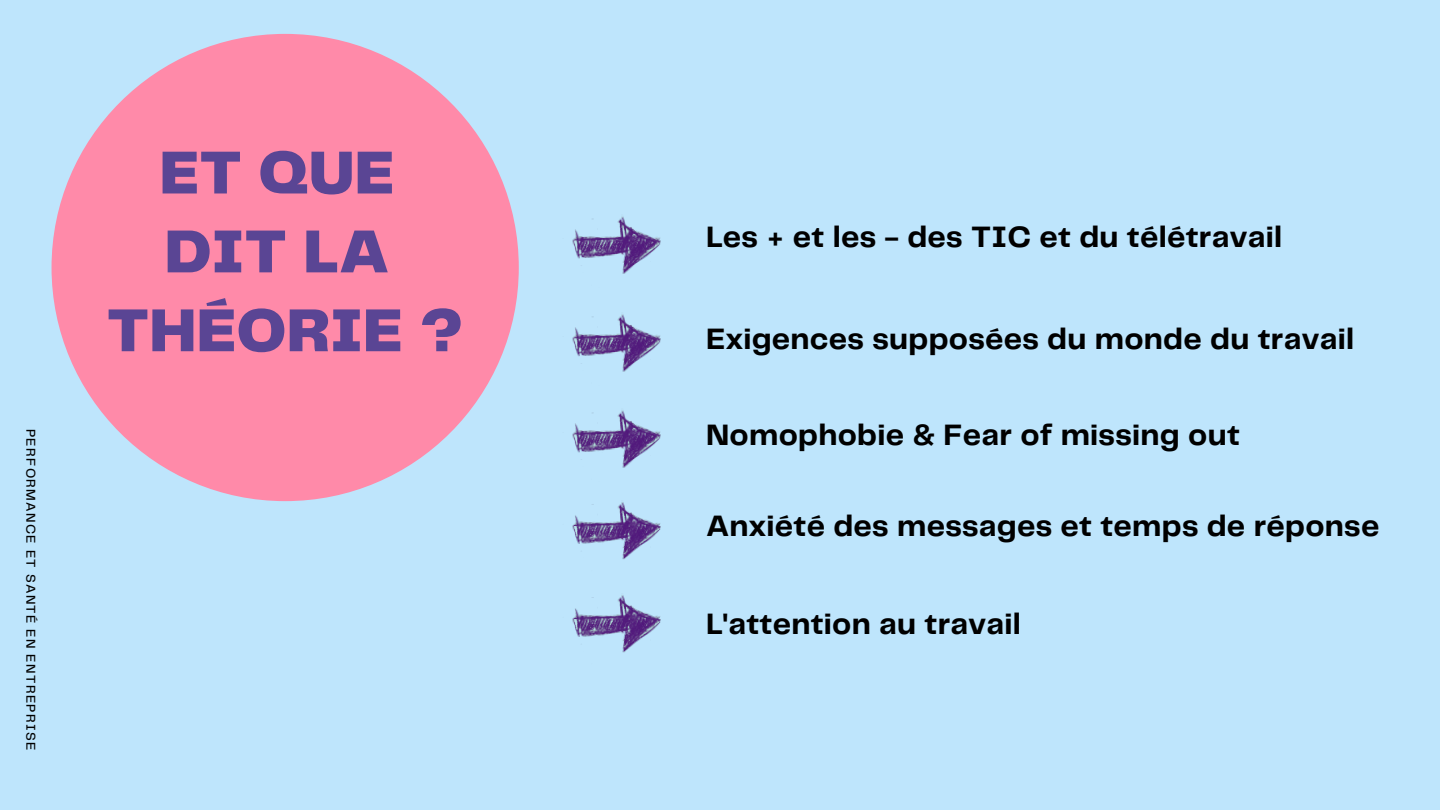
<style>
.page{position:relative;width:1440px;height:810px;background:#bee5fc}
.page>*{position:absolute;margin:0;border:0;box-sizing:border-box;transform-origin:0 0}
.t1{font:900 62.8px/78.9px "Telegraf";color:#5a4594;text-align:center}
.t2{font:700 30.6px "Telegraf";letter-spacing:.01em;color:#000}
.t3{font:500 13.2px "Telegraf";letter-spacing:.1em;color:#000}
</style>
<div class="page">
<img style="left:572px;top:314px;width:89px;height:58px">
<img style="left:572px;top:410px;width:89px;height:58px">
<img style="left:572px;top:216px;width:89px;height:58px">
<img style="left:572px;top:502px;width:89px;height:58px">
<img style="left:572px;top:595px;width:89px;height:58px">
<div style="left:52px;top:34px;width:467px;height:467px;background:#ff8aa9;border-radius:50%"></div>
<p class="t3" style="left:37px;top:429px;width:323px;rotate:90deg">PERFORMANCE ET SANTÉ EN ENTREPRISE</p>
<h1 class="t1" style="left:107px;top:136px;width:358px">ET QUE<br>DIT LA<br>THÉORIE ?</h1>
<p class="t2" style="left:706px;top:224px;width:578px">Les + et les - des TIC et du télétravail</p>
<p class="t2" style="left:706px;top:326px;width:650px">Exigences supposées du monde du travail</p>
<p class="t2" style="left:706px;top:422px;width:535px">Nomophobie &amp; Fear of missing out</p>
<p class="t2" style="left:706px;top:513px;width:675px">Anxiété des messages et temps de réponse</p>
<p class="t2" style="left:706px;top:611px;width:316px">L'attention au travail</p>
</div>
